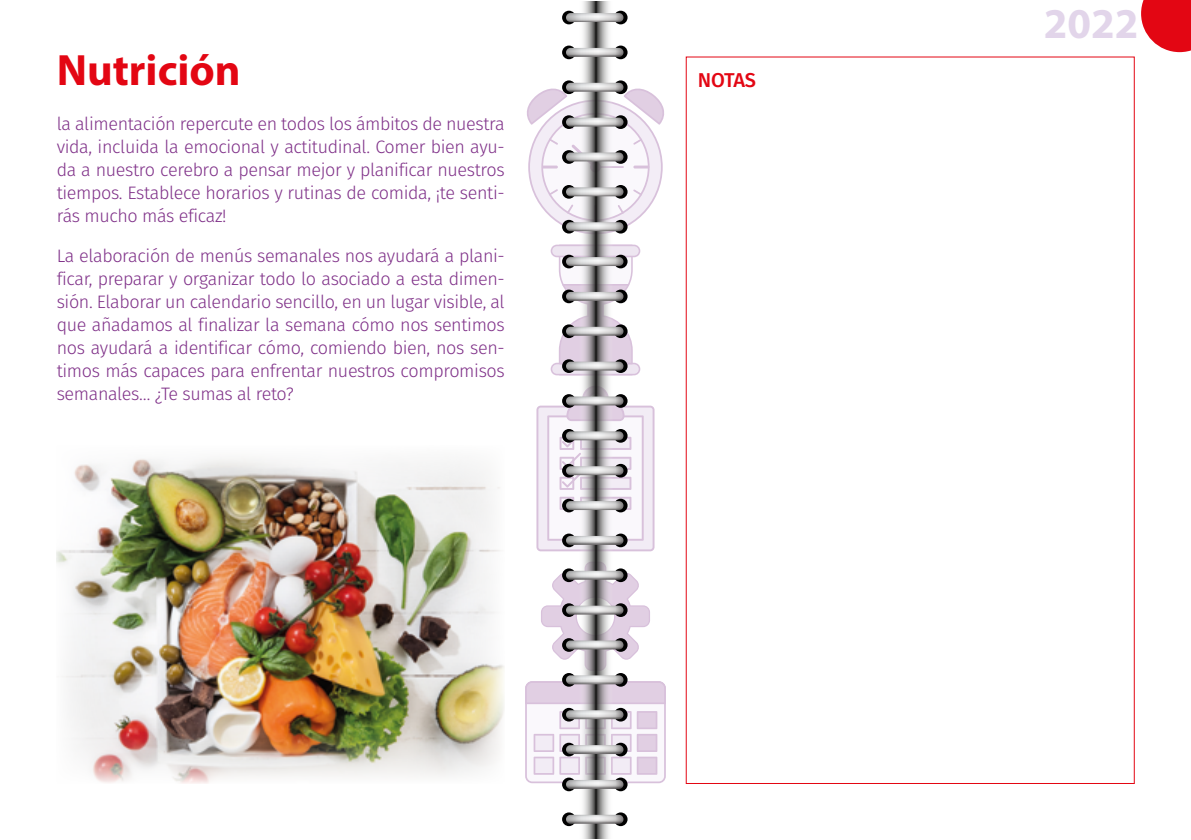
<style>
.page{position:relative;width:1191px;height:840px;background:#fff}
.page>*{position:absolute;margin:0;border:0;box-sizing:border-box;transform-origin:0 0}
.t1{font:700 44px "Myriad Pro";color:#e30613}
.t2{font:700 42.6px "Myriad Pro";color:#e2d5ea}
.t3{font:500 20px "Fira Sans";letter-spacing:-.03em;color:#e30613}
.t4{font:300 18px/23px "Fira Sans";letter-spacing:-.02em;color:#7f3088;text-align:justify}
</style>
<div class="page">
<svg style="left:527px;top:86px;width:137px;height:148px"></svg>
<svg style="left:550px;top:244px;width:90px;height:131px"></svg>
<svg style="left:536px;top:394px;width:118px;height:157px"></svg>
<svg style="left:541px;top:569px;width:109px;height:91px"></svg>
<svg style="left:525px;top:680px;width:141px;height:102px"></svg>
<svg style="left:578px;top:1px;width:34px;height:837px"></svg>
<div style="left:614px;top:11px;width:13px;height:13px;background:#000;border-radius:50%"></div>
<div style="left:562px;top:11px;width:14px;height:13px;background:#000;border-radius:50%"></div>
<img style="left:566px;top:13px;width:57px;height:9px">
<div style="left:614px;top:46px;width:13px;height:13px;background:#000;border-radius:50%"></div>
<div style="left:562px;top:46px;width:14px;height:13px;background:#000;border-radius:50%"></div>
<img style="left:566px;top:48px;width:57px;height:9px">
<svg style="left:614px;top:80px;width:13px;height:14px"></svg>
<svg style="left:562px;top:80px;width:14px;height:14px"></svg>
<img style="left:566px;top:83px;width:57px;height:9px">
<svg style="left:614px;top:115px;width:13px;height:14px"></svg>
<svg style="left:562px;top:115px;width:14px;height:14px"></svg>
<img style="left:566px;top:118px;width:57px;height:8px">
<svg style="left:614px;top:150px;width:13px;height:14px"></svg>
<svg style="left:562px;top:150px;width:14px;height:14px"></svg>
<img style="left:566px;top:152px;width:57px;height:9px">
<svg style="left:614px;top:185px;width:13px;height:13px"></svg>
<svg style="left:562px;top:185px;width:14px;height:13px"></svg>
<img style="left:566px;top:187px;width:57px;height:9px">
<svg style="left:614px;top:220px;width:13px;height:13px"></svg>
<div style="left:562px;top:220px;width:14px;height:13px;background:#000;border-radius:50%"></div>
<img style="left:566px;top:222px;width:57px;height:9px">
<svg style="left:614px;top:254px;width:13px;height:14px"></svg>
<div style="left:562px;top:254px;width:14px;height:14px;background:#000;border-radius:50%"></div>
<img style="left:566px;top:257px;width:57px;height:9px">
<svg style="left:614px;top:289px;width:13px;height:14px"></svg>
<div style="left:562px;top:289px;width:14px;height:14px;background:#000;border-radius:50%"></div>
<img style="left:566px;top:292px;width:57px;height:9px">
<svg style="left:614px;top:324px;width:13px;height:14px"></svg>
<svg style="left:562px;top:324px;width:14px;height:14px"></svg>
<img style="left:566px;top:326px;width:57px;height:9px">
<svg style="left:614px;top:359px;width:13px;height:14px"></svg>
<svg style="left:562px;top:359px;width:14px;height:14px"></svg>
<img style="left:566px;top:361px;width:57px;height:9px">
<svg style="left:614px;top:394px;width:13px;height:13px"></svg>
<svg style="left:562px;top:394px;width:14px;height:13px"></svg>
<img style="left:566px;top:396px;width:57px;height:9px">
<svg style="left:614px;top:429px;width:13px;height:13px"></svg>
<svg style="left:562px;top:429px;width:14px;height:13px"></svg>
<img style="left:566px;top:431px;width:57px;height:9px">
<svg style="left:614px;top:463px;width:13px;height:14px"></svg>
<svg style="left:562px;top:463px;width:14px;height:14px"></svg>
<img style="left:566px;top:466px;width:57px;height:9px">
<svg style="left:614px;top:498px;width:13px;height:14px"></svg>
<svg style="left:562px;top:498px;width:14px;height:14px"></svg>
<img style="left:566px;top:501px;width:57px;height:8px">
<svg style="left:614px;top:533px;width:13px;height:14px"></svg>
<svg style="left:562px;top:533px;width:14px;height:14px"></svg>
<img style="left:566px;top:535px;width:57px;height:9px">
<svg style="left:614px;top:568px;width:13px;height:13px"></svg>
<svg style="left:562px;top:568px;width:14px;height:13px"></svg>
<img style="left:566px;top:570px;width:57px;height:9px">
<svg style="left:614px;top:603px;width:13px;height:13px"></svg>
<svg style="left:562px;top:603px;width:14px;height:13px"></svg>
<img style="left:566px;top:605px;width:57px;height:9px">
<svg style="left:614px;top:637px;width:13px;height:14px"></svg>
<svg style="left:562px;top:637px;width:14px;height:14px"></svg>
<img style="left:566px;top:640px;width:57px;height:9px">
<svg style="left:614px;top:672px;width:13px;height:14px"></svg>
<svg style="left:562px;top:672px;width:14px;height:14px"></svg>
<img style="left:566px;top:675px;width:57px;height:9px">
<svg style="left:614px;top:707px;width:13px;height:14px"></svg>
<svg style="left:562px;top:707px;width:14px;height:14px"></svg>
<img style="left:566px;top:709px;width:57px;height:9px">
<svg style="left:614px;top:742px;width:13px;height:14px"></svg>
<svg style="left:562px;top:742px;width:14px;height:14px"></svg>
<img style="left:566px;top:744px;width:57px;height:9px">
<svg style="left:614px;top:777px;width:13px;height:13px"></svg>
<svg style="left:562px;top:777px;width:14px;height:13px"></svg>
<img style="left:566px;top:779px;width:57px;height:9px">
<svg style="left:614px;top:812px;width:13px;height:13px"></svg>
<svg style="left:562px;top:812px;width:14px;height:13px"></svg>
<img style="left:566px;top:814px;width:57px;height:9px">
<img style="left:57px;top:458px;width:447px;height:324px">
<svg style="left:1141px;top:0;width:50px;height:52px;background:#e62631"></svg>
<h1 class="t1" style="left:57px;top:41px;width:186px">Nutrición</h1>
<p class="t4" style="left:57px;top:112px;width:449px">la alimentación repercute en todos los ámbitos de nuestra vida, incluida la emocional y actitudinal. Comer bien ayu&shy;da a nuestro cerebro a pensar mejor y planificar nuestros tiempos. Establece horarios y rutinas de comida, ¡te senti&shy;rás mucho más eficaz!</p>
<p class="t4" style="left:57px;top:244px;width:449px">La elaboración de menús semanales nos ayudará a plani&shy;ficar, preparar y organizar todo lo asociado a esta dimen&shy;sión. Elaborar un calendario sencillo, en un lugar visible, al que añadamos al finalizar la semana cómo nos sentimos nos ayudará a identificar cómo, comiendo bien, nos sen&shy;timos más capaces para enfrentar nuestros compromisos semanales… ¿Te sumas al reto?</p>
<p class="t3" style="left:698px;top:64px;width:60px">NOTAS</p>
<h2 class="t2" style="left:1043px;top:-4px;width:96px">2022</h2>
</div>
